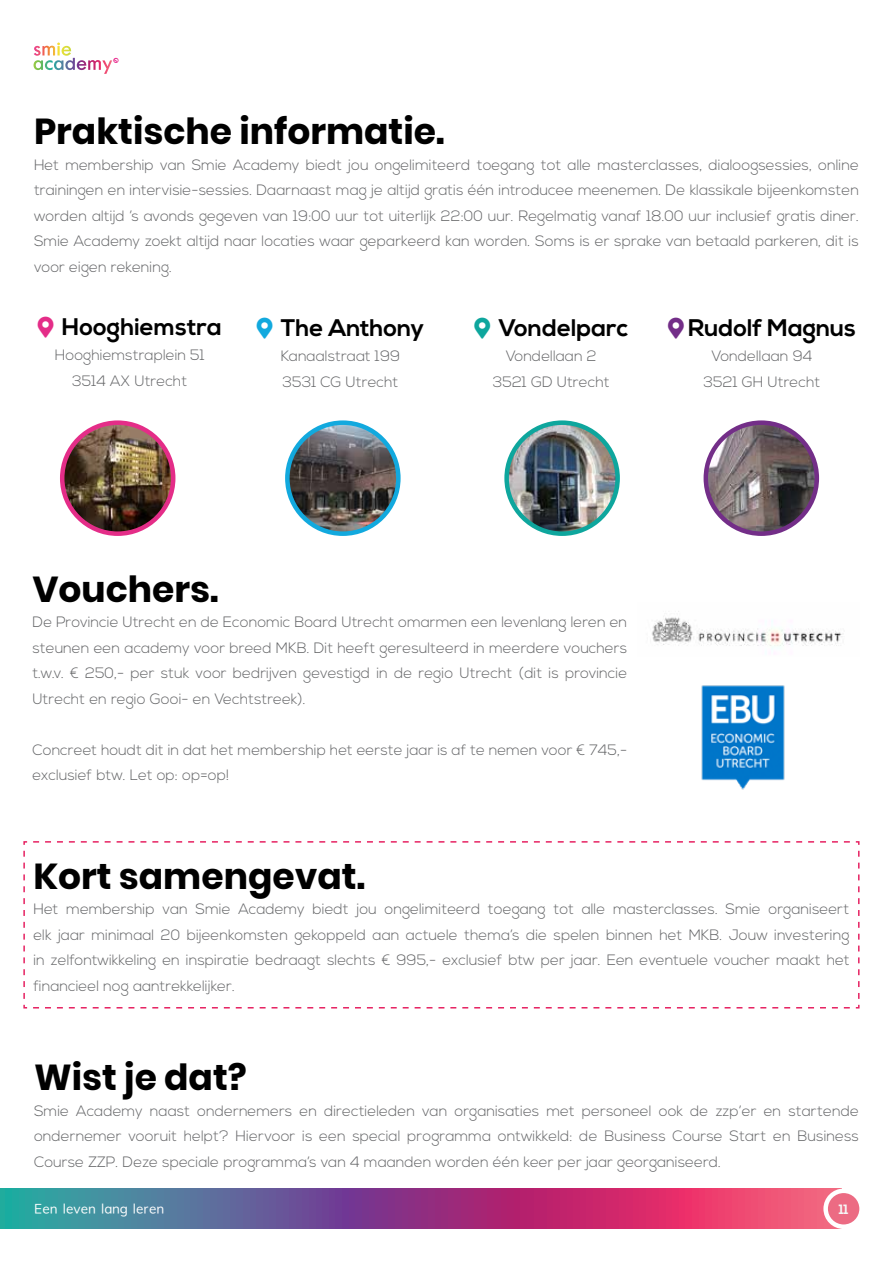
<style>
.page{position:relative;width:893px;height:1263px;background:#fff}
.page>*{position:absolute;margin:0;border:0;box-sizing:border-box;transform-origin:0 0}
.t1{font:700 36px "Poppins";color:#000}
.t2{font:700 24px "Nexa";color:#000}
.t3{font:300 15px/25.5px "Nexa";color:#636466;text-align:justify}
.t4{font:13.5px "Font Awesome 5 Free";color:#fff}
.t5{font:700 13.5px "Nexa";color:#f6f6f6}
</style>
<div class="page">
<svg style="left:0;top:1188px;width:839px;height:41px;background:#945085"></svg>
<svg style="left:826px;top:1191px;width:36px;height:36px"></svg>
<div style="left:823px;top:1188px;width:41px;height:41px;border:4px solid #fff;border-radius:50%"></div>
<svg style="left:34px;top:43px;width:85px;height:31px"></svg>
<svg style="left:23px;top:841px;width:837px;height:168px"></svg>
<img style="left:652px;top:611px;width:191px;height:43px">
<img style="left:701px;top:685px;width:84px;height:105px">
<img style="left:62px;top:423px;width:111px;height:111px;border-radius:55px">
<div style="left:60px;top:420px;width:115px;height:116px;border:4px solid #e42d88;border-radius:50%"></div>
<img style="left:287px;top:423px;width:111px;height:111px;border-radius:55px">
<div style="left:285px;top:420px;width:116px;height:116px;border:4px solid #12a9de;border-radius:50%"></div>
<img style="left:507px;top:423px;width:111px;height:111px;border-radius:55px">
<div style="left:504px;top:420px;width:116px;height:116px;border:4px solid #0ea69d;border-radius:50%"></div>
<img style="left:706px;top:423px;width:111px;height:111px;border-radius:55px">
<div style="left:704px;top:420px;width:115px;height:116px;border:4px solid #732e88;border-radius:50%"></div>
<svg style="left:35px;top:1203px;width:14px;height:10px"></svg>
<svg style="left:67px;top:1206px;width:6px;height:7px"></svg>
<svg style="left:81px;top:1206px;width:6px;height:7px"></svg>
<svg style="left:105px;top:1206px;width:6px;height:7px"></svg>
<svg style="left:121px;top:1206px;width:6px;height:10px"></svg>
<svg style="left:137px;top:1206px;width:19px;height:7px"></svg>
<h1 class="t1" style="left:34px;top:111px;width:412px">Praktische informatie.</h1>
<p class="t3" style="left:34px;top:152px;width:826px">Het membership van Smie Academy biedt jou ongelimiteerd toegang tot alle masterclasses, dialoogsessies, online trainingen en intervisie-sessies. Daarnaast mag je altijd gratis één introducee meenemen. De klassikale bijeenkomsten worden altijd ’s avonds gegeven van 19:00 uur tot uiterlijk 22:00 uur. Regelmatig vanaf 18.00 uur inclusief gratis diner.<br>Smie Academy zoekt altijd naar locaties waar geparkeerd kan worden. Soms is er sprake van betaald parkeren, dit is voor eigen rekening.</p>
<h2 class="t2" style="left:62px;top:313px;width:161px">Hooghiemstra</h2>
<p class="t3" style="left:55px;top:343px;width:151px;text-align:center">Hooghiemstraplein 51<br>3514 AX Utrecht</p>
<h2 class="t2" style="left:281px;top:313px;width:145px">The Anthony</h2>
<p class="t3" style="left:281px;top:344px;width:121px">Kanaalstraat 199<br>3531 CG Utrecht</p>
<h2 class="t2" style="left:498px;top:313px;width:131px">Vondelparc</h2>
<p class="t3" style="left:493px;top:344px;width:118px;text-align:center">Vondellaan 2<br>3521 GD Utrecht</p>
<h2 class="t2" style="left:688px;top:313px;width:169px">Rudolf Magnus</h2>
<p class="t3" style="left:704px;top:344px;width:118px;text-align:center">Vondellaan 94<br>3521 GH Utrecht</p>
<h1 class="t1" style="left:32px;top:568px;width:188px">Vouchers.</h1>
<p class="t3" style="left:32px;top:610px;width:596px">De Provincie Utrecht en de Economic Board Utrecht omarmen een levenlang leren en steunen een academy voor breed MKB. Dit heeft geresulteerd in meerdere vouchers t.w.v. € 250,- per stuk voor bedrijven gevestigd in de regio Utrecht (dit is provincie Utrecht en regio Gooi- en Vechtstreek).</p>
<p class="t3" style="left:32px;top:737px;width:596px">Concreet houdt dit in dat het membership het eerste jaar is af te nemen voor € 745,- exclusief btw. Let op: op=op!</p>
<h1 class="t1" style="left:33px;top:855px;width:333px">Kort samengevat.</h1>
<p class="t3" style="left:33px;top:897px;width:818px">Het membership van Smie Academy biedt jou ongelimiteerd toegang tot alle masterclasses. Smie organiseert elk jaar minimaal 20 bijeenkomsten gekoppeld aan actuele thema’s die spelen binnen het MKB. Jouw investering in zelfontwikkeling en inspiratie bedraagt slechts € 995,- exclusief btw per jaar. Een eventuele voucher maakt het financieel nog aantrekkelijker.</p>
<h1 class="t1" style="left:34px;top:1057px;width:214px">Wist je dat?</h1>
<p class="t3" style="left:34px;top:1098px;width:826px">Smie Academy naast ondernemers en directieleden van organisaties met personeel ook de zzp’er en startende ondernemer vooruit helpt? Hiervoor is een special programma ontwikkeld: de Business Course Start en Business Course ZZP. Deze speciale programma’s van 4 maanden worden één keer per jaar georganiseerd.</p>
<p class="t4" style="left:50px;top:1203px;width:88px">■ ●❖■ ●■ ●</p>
<p class="t4" style="left:157px;top:1203px;width:9px">■</p>
<p class="t5" style="left:839px;top:1201px;width:11px">11</p>
</div>
